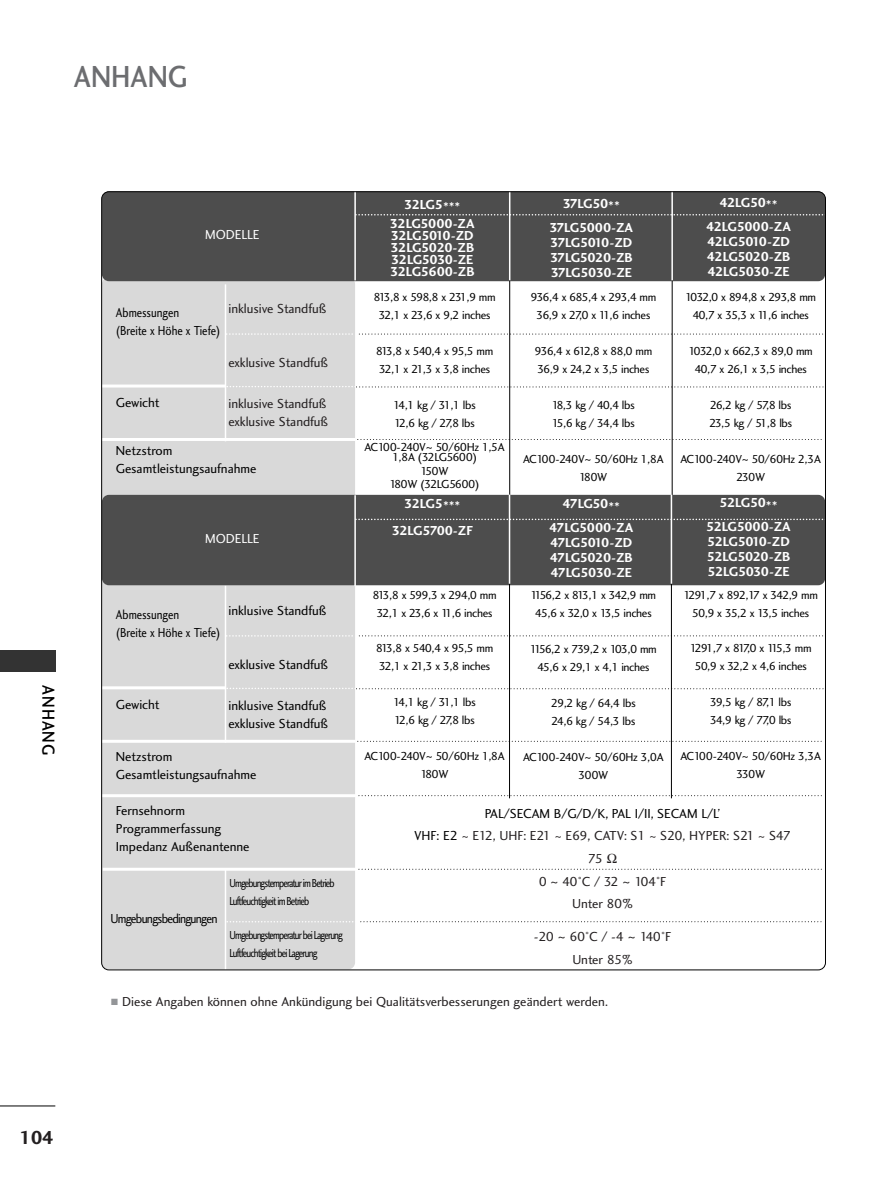
<style>
.page{position:relative;width:893px;height:1190px;background:#fff}
.page>*{position:absolute;margin:0;border:0;box-sizing:border-box;transform-origin:0 0}
.t1{font:31.5px "Charlotte Sans Medium Plain";color:#6c6d70;scale:.9 1}
.t2{font:19.5px "Charlotte Sans Bold Plain";color:#231f20}
.t3{font:18px "Charlotte Sans Medium Plain";letter-spacing:.06em;color:#000;scale:.9 1}
.t4{font:13.5px/18px "Charlotte Sans Book Plain";letter-spacing:-.005em;color:#000}
.t5{font:13.5px/18px "Charlotte Sans Book Plain";letter-spacing:-.005em;color:#231f20}
.t6{font:13.5px/15px "Charlotte Sans Bold Plain";letter-spacing:-.04em;color:#fff;text-align:justify}
.t7{font:13.5px/24px "Charlotte Sans Bold Plain";letter-spacing:-.005em;color:#fff;text-align:center}
.t8{font:13.5px/18px "Charlotte Sans Book Plain";letter-spacing:-.005em;color:#000;scale:.85 1}
.t9{font:13.5px/22.5px "Charlotte Sans Book Plain";letter-spacing:-.045em;color:#231f20;text-align:center}
.t10{font:13.5px "Charlotte Sans Book Plain";letter-spacing:-.06em;color:#000;scale:.9 1}
.t11{font:13.5px "Charlotte Sans Book Plain";letter-spacing:-.005em;color:#fff}
.t12{font:12px/18px "Charlotte Sans Book Plain";letter-spacing:-.09em;color:#000;text-align:center}
.t13{font:12px/18px "Charlotte Sans Book Plain";letter-spacing:-.03em;color:#000}
.t14{font:12px/18px "Charlotte Sans Book Plain";letter-spacing:-.09em;color:#000;scale:.8 1}
.t15{font:12px/18px "Charlotte Sans Book Plain";letter-spacing:-.065em;color:#000;text-align:center}
.t16{font:12px/13.5px "Charlotte Sans Book Plain";letter-spacing:-.07em;color:#000;text-align:center}
.t17{font:12px/18px "Charlotte Sans Book Plain";letter-spacing:-.11em;color:#000;text-align:center}
.t18{font:12px/10.5px "Charlotte Sans Book Plain";letter-spacing:-.045em;color:#000;text-align:center}
.s1{font-family:"Helvetica"}
.s2{color:#000}
.s3{font-family:"Helvetica";font-size:12px}
.s4{color:#939598}
</style>
<div class="page">
<hr style="left:0;top:1105px;width:55px;height:1px;background:#000">
<div style="left:0;top:651px;width:55px;height:21px;background:#333"></div>
<div style="left:102px;top:277px;width:253px;height:692px;background:#d9d9d9;border-radius:7px"></div>
<div style="left:102px;top:191px;width:723px;height:90px;background:#4d4d4d;border-radius:7px"></div>
<hr style="left:102px;top:384px;width:124px;height:3px;background:#fff">
<hr style="left:225px;top:284px;width:1px;height:157px;background:#fff">
<hr style="left:225px;top:585px;width:1px;height:157px;background:#fff">
<hr style="left:225px;top:868px;width:1px;height:106px;background:#fff">
<hr style="left:103px;top:867px;width:289px;height:3px;background:#fff">
<hr style="left:98px;top:438px;width:258px;height:3px;background:#fff">
<svg style="left:356px;top:214px;width:470px;height:1px"></svg>
<hr style="left:354px;top:191px;width:2px;height:89px;background:#fff">
<hr style="left:671px;top:191px;width:2px;height:89px;background:#fff">
<hr style="left:671px;top:280px;width:1px;height:215px;background:#000">
<hr style="left:509px;top:191px;width:1px;height:89px;background:#fff">
<hr style="left:509px;top:280px;width:1px;height:215px;background:#000">
<svg style="left:226px;top:333px;width:127px;height:2px"></svg>
<svg style="left:227px;top:386px;width:596px;height:1px"></svg>
<svg style="left:359px;top:334px;width:464px;height:1px"></svg>
<svg style="left:227px;top:921px;width:595px;height:1px"></svg>
<svg style="left:359px;top:868px;width:463px;height:1px"></svg>
<svg style="left:358px;top:439px;width:464px;height:1px"></svg>
<div style="left:102px;top:495px;width:723px;height:90px;background:#4d4d4d;border-radius:7px"></div>
<hr style="left:102px;top:686px;width:124px;height:3px;background:#fff">
<hr style="left:98px;top:740px;width:258px;height:2px;background:#fff">
<hr style="left:98px;top:794px;width:258px;height:3px;background:#fff">
<svg style="left:356px;top:518px;width:470px;height:2px"></svg>
<svg style="left:226px;top:635px;width:127px;height:1px"></svg>
<svg style="left:227px;top:687px;width:596px;height:2px"></svg>
<svg style="left:359px;top:635px;width:464px;height:1px"></svg>
<svg style="left:359px;top:795px;width:463px;height:1px"></svg>
<svg style="left:358px;top:741px;width:464px;height:1px"></svg>
<hr style="left:354px;top:495px;width:2px;height:91px;background:#fff">
<hr style="left:508px;top:494px;width:2px;height:90px;background:#fff">
<hr style="left:509px;top:584px;width:1px;height:214px;background:#000">
<hr style="left:670px;top:494px;width:2px;height:90px;background:#fff">
<hr style="left:671px;top:584px;width:1px;height:214px;background:#000">
<h1 class="t1" style="left:74px;top:64px;width:127px">ANHANG</h1>
<h3 class="t3" style="left:55px;top:685px;width:79px;rotate:90deg">ANHANG</h3>
<p class="t11" style="left:205px;top:229px;width:56px">MODELLE</p>
<p class="t8" style="left:116px;top:305px;width:124px">Abmessungen<br>(Breite x Höhe x Tiefe)</p>
<p class="t4" style="left:116px;top:395px;width:45px">Gewicht</p>
<p class="t5" style="left:228px;top:301px;width:99px">inklusive Standfuß</p>
<p class="t5" style="left:228px;top:355px;width:101px">exklusive Standfuß</p>
<p class="t5" style="left:228px;top:395px;width:101px">inklusive Standfuß exklusive Standfuß</p>
<p class="t4" style="left:116px;top:443px;width:142px">Netzstrom<br>Gesamtleistungsaufnahme</p>
<p class="t11" style="left:205px;top:533px;width:56px">MODELLE</p>
<p class="t8" style="left:116px;top:607px;width:124px">Abmessungen<br>(Breite x Höhe x Tiefe)</p>
<p class="t4" style="left:116px;top:696px;width:45px">Gewicht</p>
<p class="t4" style="left:228px;top:603px;width:99px">inklusive Standfuß</p>
<p class="t4" style="left:228px;top:657px;width:101px">exklusive Standfuß</p>
<p class="t4" style="left:228px;top:697px;width:101px">inklusive Standfuß exklusive Standfuß</p>
<p class="t4" style="left:116px;top:748px;width:142px">Netzstrom<br>Gesamtleistungsaufnahme</p>
<p class="t7" style="left:390px;top:196px;width:86px;line-height:19.5px">32LG5***<br>32LG5000-ZA</p>
<p class="t6" style="left:390px;top:231px;width:86px;line-height:12px">32LG5010-ZD 32LG5020-ZB 32LG5030-ZE 32LG5600-ZB</p>
<p class="t12" style="left:373px;top:289px;width:124px">813,8 x 598,8 x 231,9 mm<br>32,1 x 23,6 x 9,2 inches</p>
<p class="t12" style="left:376px;top:343px;width:119px;text-align:left">813,8 x 540,4 x 95,5 mm<br>32,1 x 21,3 x 3,8 inches</p>
<p class="t13" style="left:393px;top:397px;width:84px">14,1 kg / 31,1 lbs<br>12,6 kg / 27,8 lbs</p>
<p class="t18" style="left:364px;top:443px;width:142px">AC100-240V<span class="s1">~</span> 50/60Hz 1,5A<br>1,8A (32LG5600)</p>
<p class="t16" style="left:389px;top:465px;width:92px">150W<br>180W (32LG5600)</p>
<p class="t7" style="left:549px;top:193px;width:85px">37LG50**<br>37LG5000-ZA</p>
<p class="t6" style="left:550px;top:236px;width:84px">37LG5010-ZD 37LG5020-ZB 37LG5030-ZE</p>
<p class="t12" style="left:530px;top:289px;width:127px">936,4 x 685,4 x 293,4 mm<br>36,9 x 27,0 x 11,6 inches</p>
<p class="t12" style="left:534px;top:343px;width:119px;text-align:left">936,4 x 612,8 x 88,0 mm<br>36,9 x 24,2 x 3,5 inches</p>
<p class="t13" style="left:551px;top:397px;width:85px">18,3 kg / 40,4 lbs<br>15,6 kg / 34,4 lbs</p>
<p class="t15" style="left:523px;top:451px;width:142px">AC100-240V<span class="s1">~</span> 50/60Hz 1,8A<br>180W</p>
<p class="t6" style="left:392px;top:491px;width:83px;line-height:27px;text-align:center">32LG5***<br>32LG5700-ZF</p>
<p class="t7" style="left:549px;top:493px;width:85px">47LG50**<br>47LG5000-ZA</p>
<p class="t6" style="left:550px;top:536px;width:84px">47LG5010-ZD 47LG5020-ZB 47LG5030-ZE</p>
<p class="t16" style="left:372px;top:586px;width:126px;line-height:18px">813,8 x 599,3 x 294,0 mm<br>32,1 x 23,6 x 11,6 inches</p>
<p class="t12" style="left:376px;top:640px;width:119px;text-align:left">813,8 x 540,4 x 95,5 mm<br>32,1 x 21,3 x 3,8 inches</p>
<p class="t13" style="left:393px;top:694px;width:84px">14,1 kg / 31,1 lbs<br>12,6 kg / 27,8 lbs</p>
<p class="t15" style="left:364px;top:748px;width:142px">AC100-240V<span class="s1">~</span> 50/60Hz 1,8A<br>180W</p>
<p class="t17" style="left:530px;top:587px;width:127px">1156,2 x 813,1 x 342,9 mm<br>45,6 x 32,0 x 13,5 inches</p>
<p class="t12" style="left:530px;top:641px;width:128px">1156,2 x 739,2 x 103,0 mm<br>45,6 x 29,1 x 4,1 inches</p>
<p class="t13" style="left:551px;top:695px;width:86px">29,2 kg / 64,4 lbs<br>24,6 kg / 54,3 lbs</p>
<p class="t13" style="left:523px;top:749px;width:142px;text-align:center">AC100-240V<span class="s1">~</span> 50/60Hz 3,0A<br>300W</p>
<p class="t7" style="left:706px;top:192px;width:86px">42LG50**<br>42LG5000-ZA</p>
<p class="t6" style="left:707px;top:235px;width:85px">42LG5010-ZD 42LG5020-ZB 42LG5030-ZE</p>
<p class="t12" style="left:685px;top:289px;width:132px">1032,0 x 894,8 x 293,8 mm<br>40,7 x 35,3 x 11,6 inches</p>
<p class="t12" style="left:688px;top:343px;width:126px">1032,0 x 662,3 x 89,0 mm<br>40,7 x 26,1 x 3,5 inches</p>
<p class="t13" style="left:709px;top:397px;width:85px">26,2 kg / 57,8 lbs<br>23,5 kg / 51,8 lbs</p>
<p class="t15" style="left:680px;top:451px;width:142px">AC100-240V<span class="s1">~</span> 50/60Hz 2,3A<br>230W</p>
<p class="t7" style="left:706px;top:492px;width:86px">52LG50**<br>52LG5000-ZA</p>
<p class="t6" style="left:707px;top:535px;width:85px">52LG5010-ZD 52LG5020-ZB 52LG5030-ZE</p>
<p class="t12" style="left:683px;top:586px;width:136px">1291,7 x 892,17 x 342,9 mm<br>50,9 x 35,2 x 13,5 inches</p>
<p class="t12" style="left:689px;top:640px;width:123px">1291,7 x 817,0 x 115,3 mm<br>50,9 x 32,2 x 4,6 inches</p>
<p class="t13" style="left:709px;top:694px;width:83px">39,5 kg / 87,1 lbs<br>34,9 kg / 77,0 lbs</p>
<p class="t15" style="left:680px;top:748px;width:142px">AC100-240V<span class="s1">~</span> 50/60Hz 3,3A<br>330W</p>
<p class="t4" style="left:116px;top:803px;width:135px">Fernsehnorm<br>Programmerfassung<br>Impedanz Außenantenne</p>
<p class="t4" style="left:485px;top:805px;width:237px">PAL/SECAM B/G/D/K, PAL I/II, SECAM L/L’</p>
<p class="t5" style="left:414px;top:827px;width:378px"><span class="s2">VHF: E2</span> <span class="s3">~</span> E12, UHF: E21 <span class="s3">~</span> E69, CATV: S1 <span class="s3">~</span> S20, HYPER: S21 <span class="s3">~</span> S47</p>
<p class="t5" style="left:588px;top:850px;width:17px">75</p>
<p class="t5" style="left:538px;top:873px;width:129px">0 <span class="s1">~</span> 40°C / 32 <span class="s1">~</span> 104°F</p>
<p class="t5" style="left:572px;top:896px;width:62px">Unter 80%</p>
<p class="t9" style="left:534px;top:927px;width:139px">-20 <span class="s1">~</span> 60°C / -4 <span class="s1">~</span> 140°F<br>Unter 85%</p>
<p class="t14" style="left:229px;top:874px;width:133px">Umgebungstemperatur im Betrieb<br>Luftfeuchtigkeit im Betrieb</p>
<p class="t14" style="left:229px;top:927px;width:143px">Umgebungstemperatur bei Lagerung<br>Luftfeuchtigkeit bei Lagerung</p>
<p class="t10" style="left:110px;top:913px;width:121px">Umgebungsbedingungen</p>
<p class="t5" style="left:111px;top:994px;width:498px"><span class="s4">■</span> Diese Angaben können ohne Ankündigung bei Qualitätsverbesserungen geändert werden.</p>
<h2 class="t2" style="left:19px;top:1129px;width:36px">104</h2>
</div>
